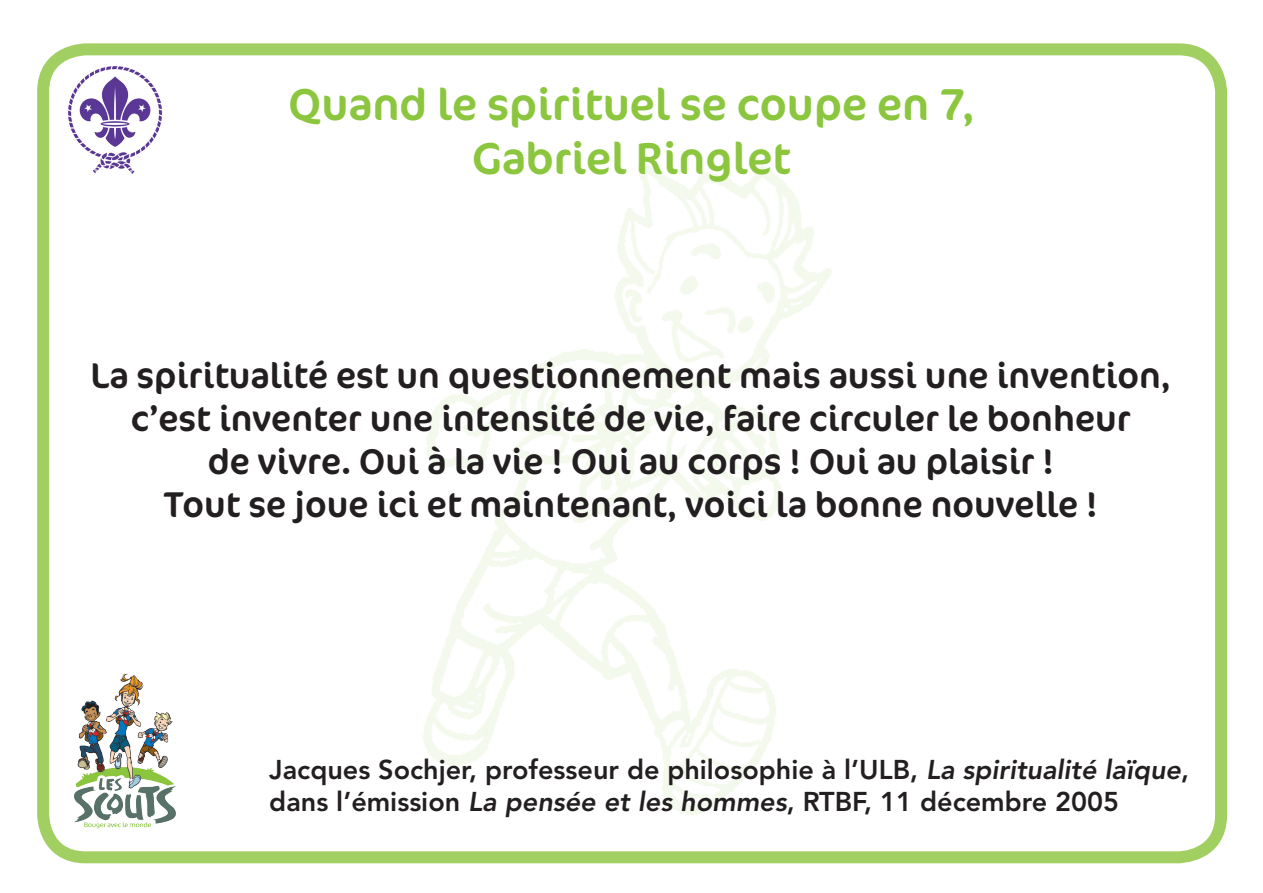
<style>
.page{position:relative;width:1263px;height:893px;background:#fff}
.page>*{position:absolute;margin:0;border:0;box-sizing:border-box;transform-origin:0 0}
.t1{font:45px/54px "Cocon OT";color:#8bc63e;text-align:center}
.t2{font:36px/43.2px "Cocon OT";color:#231f20;text-align:center}
.t3{font:800 27px/32.4px "Avenir LT Std";color:#231f20}
.s1{font-style:italic}
</style>
<div class="page">
<img style="left:74px;top:673px;width:102px;height:156px">
<img style="left:63px;top:60px;width:100px;height:114px">
<div style="left:37px;top:43px;width:1190px;height:820px;border:12px solid #a2cf62;border-radius:43px"></div>
<p class="t1" style="left:288px;top:78px;width:688px">Quand le spirituel se coupe en 7,<br>Gabriel Ringlet</p>
<p class="t2" style="left:91px;top:355px;width:1082px">La spiritualité est un questionnement mais aussi une invention, c’est inventer une intensité de vie, faire circuler le bonheur<br>de vivre. Oui à la vie ! Oui au corps ! Oui au plaisir !<br>Tout se joue ici et maintenant, voici la bonne nouvelle !</p>
<p class="t3" style="left:269px;top:753px;width:921px">Jacques Sochjer, professeur de philosophie à l’ULB, <span class="s1">La spiritualité laïque</span>, dans l’émission <span class="s1">La pensée et les hommes</span>, RTBF, 11 décembre 2005</p>
</div>
